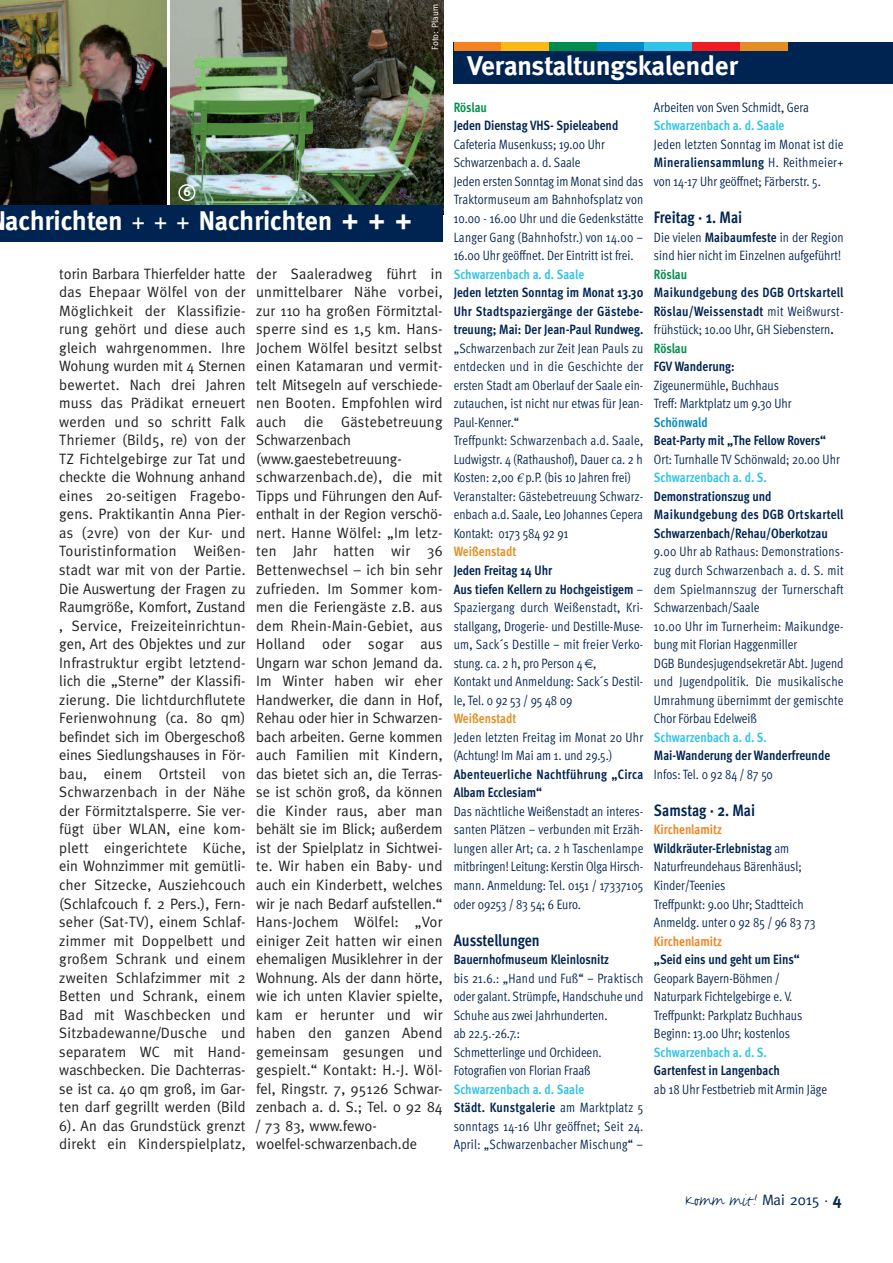
<style>
.page{position:relative;width:893px;height:1263px;background:#fff}
.page>*{position:absolute;margin:0;border:0;box-sizing:border-box;transform-origin:0 0}
.t1{font:27px "Meta Bold+IWQMWX";color:#fff}
.t2{font:19.5px "FF Justlefthand+SQPKIM";color:#002451}
.t3{font:16.5px "Meta Cond Bold Roman+OUWGUK";letter-spacing:-.005em;color:#002451;scale:.96 1}
.t4{font:15px/18.6px "Meta Normal+DJZXDE";letter-spacing:.01em;color:#231f20;text-align:justify}
.t5{font:13.5px/18.6px "Meta Cond Normal Roman+KMFJQI";color:#002451;scale:.96 1}
.t6{font:13.5px/18.5px "Meta Cond Bold Roman+OUWGUK";color:#002451;scale:.96 1}
.t7{font:13.5px/18.5px "Meta Cond Bold Roman+OUWGUK";letter-spacing:-.005em;color:#31c3e9;scale:.96 1}
.t8{font:13.5px/18.6px "Meta Cond Bold Roman+OUWGUK";letter-spacing:.02em;color:#002451;scale:.96 1}
.t9{font:13.5px/18.5px "Meta Cond Normal Roman+KMFJQI";letter-spacing:.02em;color:#002451;scale:.96 1}
.t10{font:13.5px "Meta Cond Bold Roman+OUWGUK";color:#e28e25;scale:.96 1}
.t11{font:13.5px "Meta Cond Bold Roman+OUWGUK";letter-spacing:-.005em;color:#008c4e;scale:.96 1}
.t12{font:13.5px "Meta Cond Bold Roman+OUWGUK";letter-spacing:-.005em;color:#f58220;scale:.96 1}
.t13{font:13.5px "Meta Cond Bold Roman+OUWGUK";letter-spacing:-.005em;color:#0088c7;scale:.96 1}
.t14{font:13.5px "Meta Bold+IWQMWX";color:#fff}
.t15{font:9px "Meta Normal+DJZXDE";color:#fff}
.s1{font-family:"Meta Normal+DJZXDE"}
.s2{font-family:"Adobe Garamond Pro Italic+WKYNWI"}
.s3{font-family:"Meta Cond Normal Roman+KMFJQI"}
.s4{color:#002451}
.s5{font-family:"Meta Cond Normal Roman+KMFJQI";color:#002451}
.s6{font-family:"Meta Cond Bold Roman+OUWGUK"}
.s7{color:#f58220}
.s8{font-family:"Meta Normal+DJZXDE";font-size:15px}
.s9{font-family:"Meta Normal+DJZXDE";font-size:13.5px}
.s10{font-family:"Meta Bold+IWQMWX";font-size:16.5px}
</style>
<div class="page">
<img style="left:0;top:0;width:893px;height:242px">
<p class="t15" style="left:430px;top:50px;width:48px;rotate:-90deg">Foto: Plaum</p>
<p class="t14" style="left:184px;top:184px;width:9px">6</p>
<h1 class="t1" style="left:5px;top:205px;width:408px">achrichten <span class="s1">+ + +</span> Nachrichten + + +</h1>
<p class="t4" style="left:59px;top:264px;width:188px">torin Barbara Thierfelder hatte das Ehepaar Wölfel von der Möglichkeit der Klassifizie&shy;rung gehört und diese auch gleich wahrgenommen. Ihre Wohung wurden mit 4 Sternen bewertet. Nach drei Jahren muss das Prädikat erneuert werden und so schritt Falk Thriemer (Bild5, re) von der TZ Fichtelgebirge zur Tat und checkte die Wohnung anhand eines 20-seitigen Fragebo&shy;gens. Praktikantin Anna Pier&shy;as (2vre) von der Kur- und Touristinformation Weißen&shy;stadt war mit von der Partie.<br>Die Auswertung der Fragen zu Raumgröße, Komfort, Zustand , Service, Freizeiteinrichtun&shy;gen, Art des Objektes und zur Infrastruktur ergibt letztend&shy;lich die „Sterne” der Klassifi&shy;zierung. Die lichtdurchflutete Ferienwohnung (ca. 80 qm) befindet sich im Obergeschoß eines Siedlungshauses in För&shy;bau, einem Ortsteil von Schwarzenbach in der Nähe der Förmitztalsperre. Sie ver&shy;fügt über WLAN, eine kom&shy;plett eingerichtete Küche, ein Wohnzimmer mit gemütli&shy;cher Sitzecke, Ausziehcouch (Schlaf couch f. 2 Pers.), Fern&shy;seher (Sat-TV), einem Schlaf&shy;zimmer mit Doppelbett und großem Schrank und einem zweiten Schlafzimmer mit 2<br>Betten und Schrank, einem Bad mit Waschbecken und Sitzbadewanne/Dusche und separatem WC mit Hand&shy;waschbecken. Die Dachterras&shy;se ist ca. 40 qm groß, im Gar&shy;ten darf gegrillt werden (Bild 6). An das Grundstück grenzt direkt ein Kinderspielplatz,</p>
<p class="t4" style="left:256px;top:264px;width:188px;text-align:left">der Saaleradweg führt in unmittelbarer Nähe vorbei, zur 110 ha großen Förmitztal&shy;sperre sind es 1,5 km. Hans-<br>Jochem Wölfel besitzt selbst einen Katamaran und vermit&shy;telt Mitsegeln auf verschiede&shy;nen Booten. Empfohlen wird auch die Gästebetreuung<br>Schwarzenbach (www.gaestebetreuung&shy;schwarzenbach.de), die mit<br>Tipps und Führungen den Auf&shy;enthalt in der Region verschö&shy;nert. Hanne Wölfel: „Im letz&shy;ten Jahr hatten wir 36<br>Bettenwechsel – ich bin sehr zufrieden. Im Sommer kom&shy;men die Feriengäste z.B. aus dem Rhein-Main-Gebiet, aus<br>Holland oder sogar aus<br>Ungarn war schon Jemand da.<br>Im Winter haben wir eher<br>Handwerker, die dann in Hof,<br>Rehau oder hier in Schwarzen&shy;bach arbeiten. Gerne kommen auch Familien mit Kindern, das bietet sich an, die Terras&shy;se ist schön groß, da können die Kinder raus, aber man behält sie im Blick; außerdem ist der Spielplatz in Sichtwei&shy;te. Wir haben ein Baby- und auch ein Kinderbett, welches wir je nach Bedarf aufstellen.“<br>Hans-Jochem Wölfel: „Vor einiger Zeit hatten wir einen ehemaligen Musiklehrer in der<br>Wohnung. Als der dann hörte, wie ich unten Klavier spielte, kam er herunter und wir haben den ganzen Abend gemeinsam gesungen und gespielt.“ Kontakt: H.-J. Wöl&shy;fel, Ringstr. 7, 95126 Schwar&shy;zenbach a. d. S.; Tel. 0 92 84 / 73 83, www.fewo&shy;woelfel-schwarzenbach.de</p>
<h1 class="t1" style="left:467px;top:50px;width:272px">Veranstaltungskalender</h1>
<p class="t11" style="left:454px;top:102px;width:36px">Röslau</p>
<p class="t6" style="left:454px;top:117px;width:173px">Jeden Dienstag VHS- Spieleabend</p>
<p class="t5" style="left:454px;top:136px;width:199px">Cafeteria Musenkuss; 19.00 Uhr Schwarzenbach a. d. Saale<br>Jeden ersten Sonntag im Monat sind das Traktormuseum am Bahnhofsplatz von 10.00 - 16.00 Uhr und die Gedenkstätte Langer Gang (Bahnhofstr.) von 14.00 – 16.00 Uhr geöffnet. Der Eintritt ist frei.</p>
<p class="t7" style="left:454px;top:266px;width:137px">Schwarzenbach a. d. Saale</p>
<p class="t6" style="left:454px;top:284px;width:199px;text-align:justify">Jeden letzten Sonntag im Monat 13.30<br>Uhr Stadtspaziergänge der Gästebe&shy;treuung; Mai: Der Jean-Paul Rundweg.</p>
<p class="t5" style="left:454px;top:340px;width:199px">„Schwarzenbach zur Zeit Jean Pauls zu entdecken und in die Geschichte der ersten Stadt am Oberlauf der Saale ein&shy;zutauchen, ist nicht nur etwas für Jean-Paul-Kenner.“<br>Treffpunkt: Schwarzenbach a.d. Saale, Ludwigstr. 4 (Rathaushof), Dauer ca. 2 h Kosten: 2,00 <span class="s2">€</span> p.P. (bis 10 Jahren frei)<br>Veranstalter: Gästebetreuung Schwarz&shy;enbach a.d. Saale, Leo Johannes Cepera Kontakt: 0173 584 92 91</p>
<p class="t10" style="left:454px;top:547px;width:67px">Weißenstadt</p>
<p class="t6" style="left:454px;top:562px;width:199px">Jeden Freitag 14 Uhr<br>Aus tiefen Kellern zu Hochgeistigem <span class="s3">–</span></p>
<p class="t5" style="left:454px;top:599px;width:199px">Spaziergang durch Weißenstadt, Kri&shy;stallgang, Drogerie- und Destille-Muse&shy;um, Sack´s Destille – mit freier Verko&shy;stung. ca. 2 h, pro Person 4 ,<br>Kontakt und Anmeldung: Sack´s Destil&shy;le, Tel. 0 92 53 / 95 48 09</p>
<p class="t10" style="left:454px;top:713px;width:67px">Weißenstadt</p>
<p class="t5" style="left:454px;top:729px;width:199px">Jeden letzten Freitag im Monat 20 Uhr (Achtung! Im Mai am 1. und 29.5.)</p>
<p class="t6" style="left:454px;top:766px;width:199px">Abenteuerliche Nachtführung „Circa<br>Albam Ecclesiam“</p>
<p class="t5" style="left:454px;top:803px;width:199px;text-align:justify">Das nächtliche Weißenstadt an interes&shy;santen Plätzen – verbunden mit Erzäh&shy;lungen aller Art; ca. 2 h Taschenlampe mitbringen! Leitung: Kerstin Olga Hirsch&shy;mann. Anmeldung: Tel. 0151 / 17337105 oder 09253 / 83 54; 6 Euro.</p>
<p class="t3" style="left:454px;top:933px;width:91px">Ausstellungen</p>
<p class="t6" style="left:454px;top:951px;width:163px">Bauernhofmuseum Kleinlosnitz</p>
<p class="t5" style="left:454px;top:970px;width:199px">bis 21.6.: „Hand und Fuß“ – Praktisch oder galant. Strümpfe, Handschuhe und<br>Schuhe aus zwei Jahrhunderten.<br>ab 22.5.-26.7.:<br>Schmetterlinge und Orchideen.<br>Fotografien von Florian Fraaß</p>
<p class="t7" style="left:454px;top:1081px;width:199px">Schwarzenbach a. d. Saale<br><span class="s4">Städt. Kunstgalerie</span> <span class="s5">am Marktplatz 5</span></p>
<p class="t9" style="left:454px;top:1118px;width:199px">sonntags 14-16 Uhr geöffnet; Seit 24.<br>April: „Schwarzenbacher Mischung“ –</p>
<p class="t5" style="left:654px;top:99px;width:163px">Arbeiten von Sven Schmidt, Gera</p>
<p class="t7" style="left:654px;top:117px;width:137px">Schwarzenbach a. d. Saale</p>
<p class="t5" style="left:654px;top:136px;width:199px">Jeden letzten Sonntag im Monat ist die</p>
<p class="t8" style="left:654px;top:154px;width:199px">Mineraliensammlung <span class="s3">H. Reithmeier+</span></p>
<p class="t5" style="left:654px;top:173px;width:175px">von 14-17 Uhr geöffnet; Färberstr. 5.</p>
<p class="t3" style="left:654px;top:211px;width:93px">Freitag · 1. Mai</p>
<p class="t5" style="left:654px;top:229px;width:199px">Die vielen <span class="s6">Maibaumfeste</span> in der Region sind hier nicht im Einzelnen aufgeführt!</p>
<p class="t11" style="left:654px;top:269px;width:36px">Röslau</p>
<p class="t8" style="left:654px;top:284px;width:199px">Maikundgebung des DGB Ortskartell<br>Röslau/Weissenstadt <span class="s3">mit Weißwurst-</span></p>
<p class="t5" style="left:654px;top:321px;width:189px">frühstück; 10.00 Uhr, GH Siebenstern<span class="s6">.</span></p>
<p class="t11" style="left:654px;top:343px;width:36px">Röslau</p>
<p class="t6" style="left:654px;top:358px;width:85px">FGV Wanderung:</p>
<p class="t5" style="left:654px;top:377px;width:145px">Zigeunermühle, Buchhaus<br>Treff: Marktplatz um 9.30 Uhr</p>
<p class="t13" style="left:654px;top:417px;width:58px">Schönwald</p>
<p class="t6" style="left:654px;top:432px;width:181px">Beat-Party mit „The Fellow Rovers“</p>
<p class="t5" style="left:654px;top:451px;width:195px">Ort: Turnhalle TV Schönwald; 20.00 Uhr</p>
<p class="t7" style="left:654px;top:469px;width:119px">Schwarzenbach a. d. S.</p>
<p class="t6" style="left:654px;top:488px;width:199px">Demonstrationszug und<br>Maikundgebung des DGB Ortskartell<br>Schwarzenbach/Rehau/Oberkotzau</p>
<p class="t5" style="left:654px;top:543px;width:199px">9.00 Uhr ab Rathaus: Demonstrations&shy;zug durch Schwarzenbach a. d. S. mit dem Spielmannszug der Turnerschaft Schwarzenbach/Saale<br>10.00 Uhr im Turnerheim: Maikundge&shy;bung mit Florian Haggenmiller<br>DGB Bundesjugendsekretär Abt. Jugend und Jugendpolitik. Die musikalische Umrahmung übernimmt der gemischte Chor Förbau Edelweiß</p>
<p class="t7" style="left:654px;top:729px;width:119px">Schwarzenbach a. d. S.</p>
<p class="t6" style="left:654px;top:747px;width:185px">Mai-Wanderung der Wanderfreunde</p>
<p class="t5" style="left:654px;top:766px;width:125px">Infos: Tel. 0 92 84 / 87 50</p>
<p class="t3" style="left:654px;top:804px;width:107px">Samstag · 2. Mai</p>
<p class="t6" style="left:654px;top:821px;width:142px"><span class="s7">Kirchenlamitz<br></span>Wildkräuter-Erlebnistag <span class="s3">am</span></p>
<p class="t5" style="left:654px;top:858px;width:170px">Naturfreundehaus Bärenhäusl;<br>Kinder/Teenies<br>Treffpunkt: 9.00 Uhr; Stadtteich<br>Anmeldg. unter 0 92 85 / 96 83 73</p>
<p class="t12" style="left:654px;top:936px;width:72px">Kirchenlamitz</p>
<p class="t6" style="left:654px;top:951px;width:154px">„Seid eins und geht um Eins“</p>
<p class="t5" style="left:654px;top:970px;width:156px">Geopark Bayern-Böhmen /<br>Naturpark Fichtelgebirge e. V.<br>Treffpunkt: Parkplatz Buchhaus<br>Beginn: 13.00 Uhr; kostenlos</p>
<p class="t7" style="left:654px;top:1044px;width:119px">Schwarzenbach a. d. S.</p>
<p class="t6" style="left:654px;top:1062px;width:133px">Gartenfest in Langenbach</p>
<p class="t5" style="left:654px;top:1081px;width:182px">ab 18 Uhr Festbetrieb mit Armin Jäge</p>
<h2 class="t2" style="left:685px;top:1187px;width:158px">Komm mit! <span class="s8">Mai 2015</span> <span class="s9">·</span> <span class="s10">4</span></h2>
</div>
